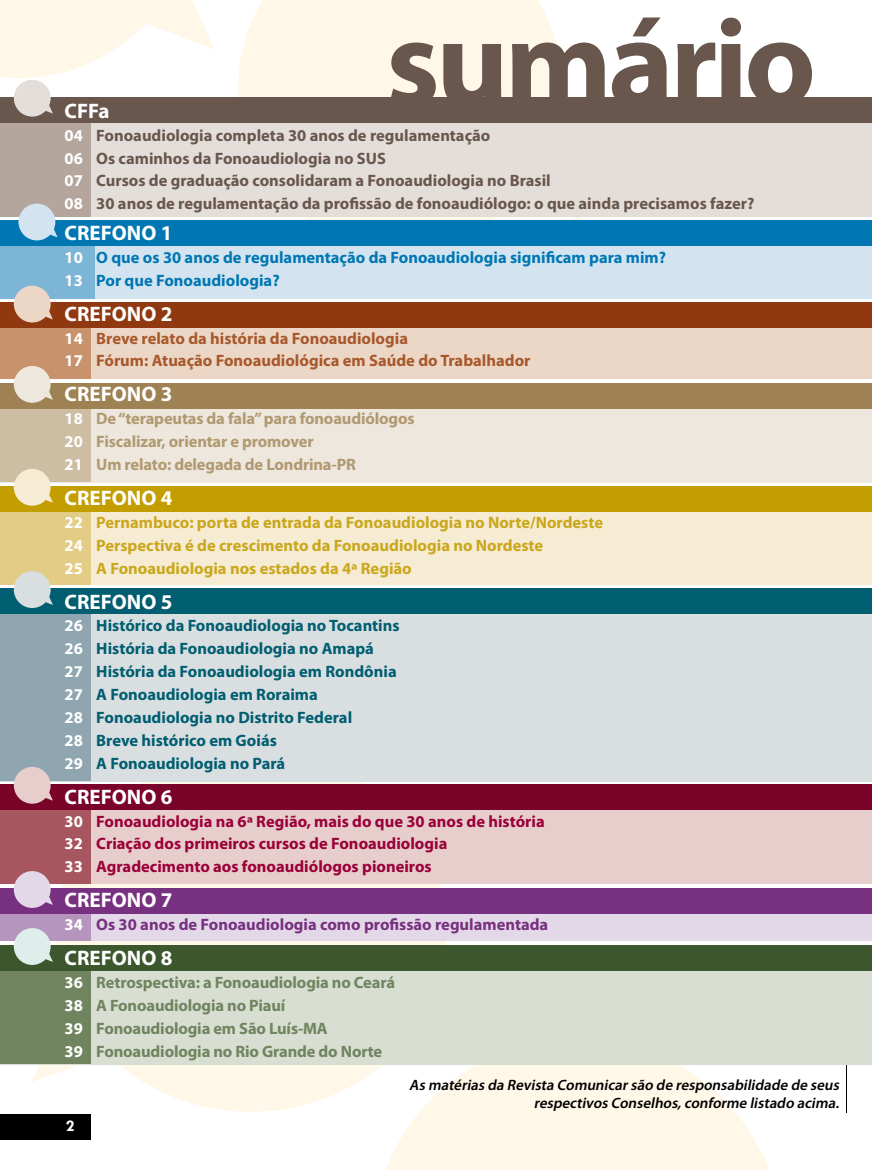
<style>
.page{position:relative;width:872px;height:1170px;background:#fff}
.page>*{position:absolute;margin:0;border:0;box-sizing:border-box;transform-origin:0 0}
.t1{font:700 124.5px "Myriad Pro";letter-spacing:-.03em;color:#69574e}
.t2{font:700 21px "Myriad Pro";color:#fff}
.t3{font:700 16.5px/22.8px "Myriad Pro";color:#005e70}
.t4{font:700 16.5px/22.8px "Myriad Pro";color:#69574e}
.t5{font:700 16.5px/22.8px "Myriad Pro";color:#caa71c}
.t6{font:700 16.5px/22.8px "Myriad Pro";color:#9b0039}
.t7{font:700 16.5px/22.8px "Myriad Pro";letter-spacing:-.01em;color:#70855f}
.t8{font:700 16.5px/22.8px "Myriad Pro";letter-spacing:-.01em;color:#b19971}
.t9{font:700 16.5px/22.8px "Myriad Pro";color:#a7592c}
.t10{font:700 16.5px/22.8px "Myriad Pro";color:#0077b3}
.t11{font:700 16.5px "Myriad Pro";color:#773180}
.t12{font:700 16.5px "Tw Cen";color:#fff}
.t13{font:italic 600 15px/18px "Myriad Pro";color:#000;text-align:right}
.s1{color:#fff}
</style>
<div class="page">
<div style="left:0;top:1114px;width:90px;height:25px;background:#000"></div>
<div style="left:238px;top:0;width:324px;height:221px;background:#fff7e7"></div>
<svg style="left:486px;top:217px;width:96px;height:4px"></svg>
<div style="left:0;top:122px;width:872px;height:95px;background:#e4deda"></div>
<div style="left:0;top:122px;width:90px;height:95px;background:#b4a59d"></div>
<div style="left:0;top:97px;width:872px;height:25px;background:#69574e"></div>
<div style="left:14px;top:80px;width:37px;height:37px;background:#e4deda;border-radius:50%"></div>
<svg style="left:42px;top:102px;width:11px;height:12px"></svg>
<div style="left:5px;top:246px;width:867px;height:53px;background:#d3e4f0"></div>
<div style="left:0;top:246px;width:95px;height:52px;background:#7db5d7"></div>
<div style="left:0;top:221px;width:872px;height:25px;background:#0077b3"></div>
<div style="left:18px;top:203px;width:37px;height:37px;background:#d3e4f0;border-radius:50%"></div>
<svg style="left:47px;top:225px;width:11px;height:12px"></svg>
<div style="left:0;top:328px;width:872px;height:50px;background:#ecd6c6"></div>
<div style="left:0;top:328px;width:90px;height:50px;background:#c8926c"></div>
<div style="left:55px;top:750px;width:391px;height:361px;background:#fff7e7;border-radius:50%"></div>
<div style="left:0;top:303px;width:872px;height:25px;background:#903910"></div>
<div style="left:14px;top:286px;width:37px;height:36px;background:#ecd6c6;border-radius:50%"></div>
<svg style="left:43px;top:308px;width:10px;height:11px"></svg>
<div style="left:0;top:408px;width:872px;height:74px;background:#ede7dd"></div>
<div style="left:0;top:408px;width:90px;height:73px;background:#cdbda3"></div>
<div style="left:0;top:383px;width:872px;height:25px;background:#9e8253"></div>
<div style="left:14px;top:366px;width:37px;height:37px;background:#ede7dd;border-radius:50%"></div>
<svg style="left:42px;top:388px;width:11px;height:12px"></svg>
<div style="left:0;top:511px;width:872px;height:74px;background:#f6ecd4"></div>
<div style="left:0;top:511px;width:90px;height:74px;background:#e3cc86"></div>
<div style="left:0;top:486px;width:872px;height:25px;background:#c39e00"></div>
<div style="left:14px;top:469px;width:37px;height:36px;background:#f6ecd4;border-radius:50%"></div>
<svg style="left:43px;top:491px;width:10px;height:11px"></svg>
<div style="left:0;top:613px;width:872px;height:169px;background:#d9dee1"></div>
<div style="left:0;top:613px;width:90px;height:168px;background:#8fa5b0"></div>
<div style="left:0;top:588px;width:872px;height:25px;background:#005e70"></div>
<div style="left:14px;top:571px;width:37px;height:37px;background:#d9dee1;border-radius:50%"></div>
<svg style="left:42px;top:593px;width:11px;height:12px"></svg>
<div style="left:0;top:809px;width:872px;height:75px;background:#e7cecd"></div>
<div style="left:0;top:809px;width:90px;height:74px;background:#a7565f"></div>
<div style="left:0;top:784px;width:872px;height:25px;background:#7a032a"></div>
<div style="left:14px;top:766px;width:37px;height:37px;background:#e7cecd;border-radius:50%"></div>
<svg style="left:43px;top:788px;width:10px;height:12px"></svg>
<svg style="left:372px;top:1064px;width:410px;height:105px;fill:#fff7e7"></svg>
<div style="left:0;top:913px;width:872px;height:28px;background:#e3d8e8"></div>
<div style="left:0;top:913px;width:90px;height:28px;background:#b595bd"></div>
<div style="left:0;top:888px;width:872px;height:25px;background:#773180"></div>
<div style="left:14px;top:871px;width:37px;height:36px;background:#e3d8e8;border-radius:50%"></div>
<svg style="left:43px;top:893px;width:10px;height:11px"></svg>
<div style="left:0;top:970px;width:872px;height:94px;background:#d8ded2"></div>
<div style="left:0;top:970px;width:90px;height:93px;background:#70855f"></div>
<div style="left:0;top:945px;width:872px;height:25px;background:#3c562d"></div>
<div style="left:14px;top:928px;width:37px;height:36px;background:#deefeb;border-radius:50%"></div>
<svg style="left:7px;top:950px;width:144px;height:131px"></svg>
<svg style="left:0;top:0;width:214px;height:78px"></svg>
<hr style="left:846px;top:1064px;width:1px;height:48px;background:#000">
<h1 class="t1" style="left:386px;top:-18px;width:432px">sumário</h1>
<p class="t2" style="left:65px;top:97px;width:46px">CFFa</p>
<p class="t4" style="left:65px;top:123px;width:691px"><span class="s1">04</span> Fonoaudiologia completa 30 anos de regulamentação<br><span class="s1">06</span> Os caminhos da Fonoaudiologia no SUS<br><span class="s1">07</span> Cursos de graduação consolidaram a Fonoaudiologia no Brasil<br><span class="s1">08</span> 30 anos de regulamentação da profissão de fonoaudiólogo: o que ainda precisamos fazer?</p>
<p class="t2" style="left:65px;top:219px;width:109px">CREFONO 1</p>
<p class="t10" style="left:65px;top:245px;width:603px"><span class="s1">10</span> O que os 30 anos de regulamentação da Fonoaudiologia significam para mim?<br><span class="s1">13</span> Por que Fonoaudiologia?</p>
<p class="t2" style="left:65px;top:300px;width:109px">CREFONO 2</p>
<p class="t9" style="left:65px;top:326px;width:467px"><span class="s1">14</span> Breve relato da história da Fonoaudiologia<br><span class="s1">17</span> Fórum: Atuação Fonoaudiológica em Saúde do Trabalhador</p>
<p class="t2" style="left:65px;top:380px;width:109px">CREFONO 3</p>
<p class="t8" style="left:65px;top:407px;width:351px"><span class="s1">18</span> De “terapeutas da fala” para fonoaudiólogos<br><span class="s1">20</span> Fiscalizar, orientar e promover<br><span class="s1">21</span> Um relato: delegada de Londrina-PR</p>
<p class="t2" style="left:65px;top:484px;width:109px">CREFONO 4</p>
<p class="t5" style="left:65px;top:510px;width:540px"><span class="s1">22</span> Pernambuco: porta de entrada da Fonoaudiologia no Norte/Nordeste<br><span class="s1">24</span> Perspectiva é de crescimento da Fonoaudiologia no Nordeste<br><span class="s1">25</span> A Fonoaudiologia nos estados da 4ª Região</p>
<p class="t2" style="left:65px;top:587px;width:109px">CREFONO 5</p>
<p class="t3" style="left:65px;top:614px;width:336px"><span class="s1">26</span> Histórico da Fonoaudiologia no Tocantins <span class="s1">26</span> História da Fonoaudiologia no Amapá<br><span class="s1">27</span> História da Fonoaudiologia em Rondônia <span class="s1">27</span> A Fonoaudiologia em Roraima<br><span class="s1">28</span> Fonoaudiologia no Distrito Federal<br><span class="s1">28</span> Breve histórico em Goiás<br><span class="s1">29</span> A Fonoaudiologia no Pará</p>
<p class="t2" style="left:65px;top:782px;width:109px">CREFONO 6</p>
<p class="t6" style="left:65px;top:809px;width:481px"><span class="s1">30</span> Fonoaudiologia na 6ª Região, mais do que 30 anos de história<br><span class="s1">32</span> Criação dos primeiros cursos de Fonoaudiologia<br><span class="s1">33</span> Agradecimento aos fonoaudiólogos pioneiros</p>
<p class="t2" style="left:65px;top:886px;width:109px">CREFONO 7</p>
<p class="t11" style="left:65px;top:913px;width:485px"><span class="s1">34</span> Os 30 anos de Fonoaudiologia como profissão regulamentada</p>
<p class="t2" style="left:65px;top:944px;width:109px">CREFONO 8</p>
<p class="t7" style="left:65px;top:970px;width:332px"><span class="s1">36</span> Retrospectiva: a Fonoaudiologia no Ceará <span class="s1">38</span> A Fonoaudiologia no Piauí<br><span class="s1">39</span> Fonoaudiologia em São Luís-MA<br><span class="s1">39</span> Fonoaudiologia no Rio Grande do Norte</p>
<p class="t12" style="left:66px;top:1116px;width:10px">2</p>
<p class="t13" style="left:409px;top:1075px;width:434px">As matérias da Revista Comunicarsão de responsabilidade de seus respectivos Conselhos,conforme listado acima.</p>
</div>
